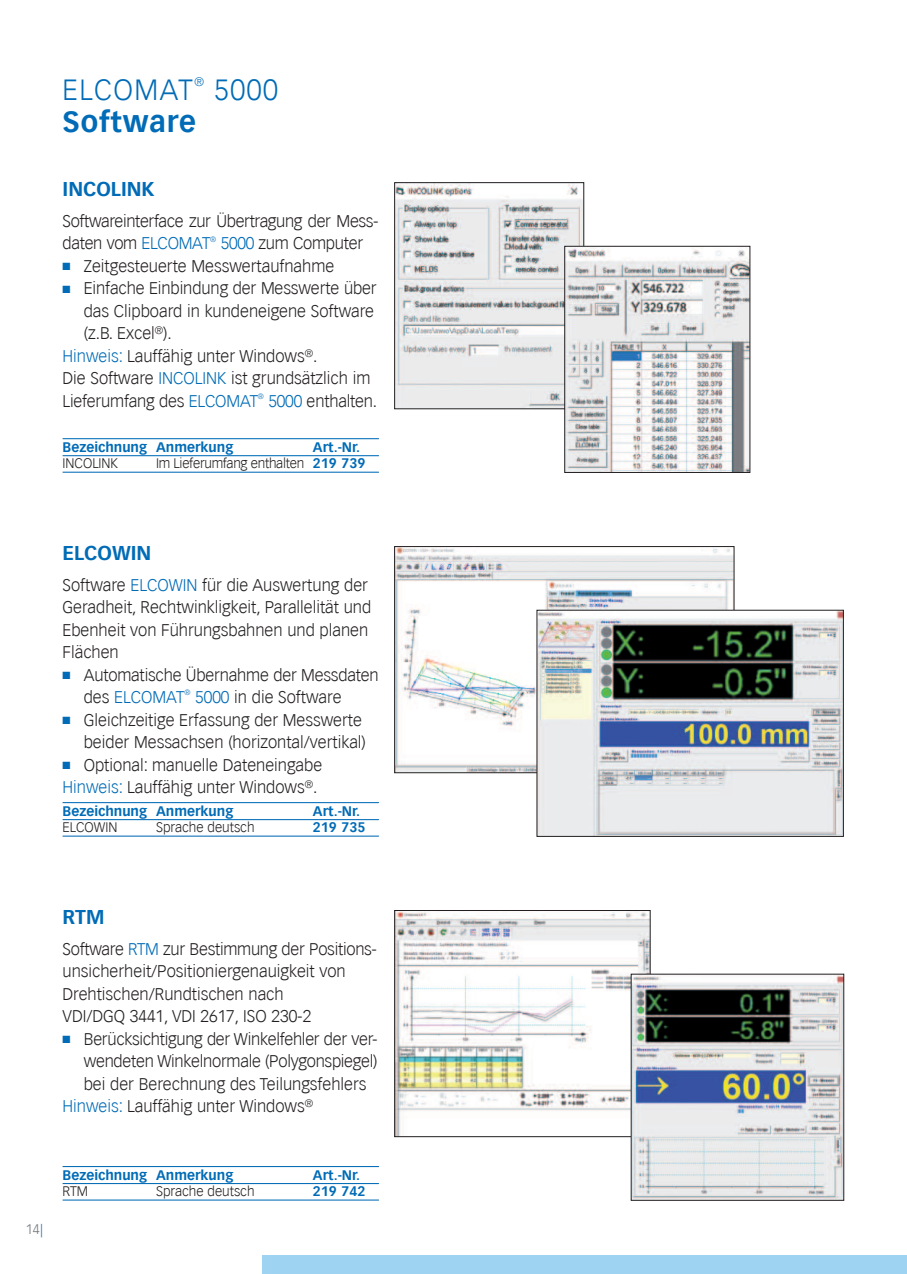
<style>
.page{position:relative;width:907px;height:1274px;background:#fff}
.page>*{position:absolute;margin:0;border:0;box-sizing:border-box;transform-origin:0 0}
.t1{font:300 28.5px "Vectora LH";letter-spacing:.05em;color:#006bb6}
.t2{font:700 28.5px "Vectora LH";letter-spacing:.03em;color:#006bb6}
.t3{font:700 19.5px "Vectora LH";color:#006bb6}
.t4{font:300 16.5px/22.5px "Vectora LH";color:#231f20}
.t5{font:300 16.5px/22.5px "Vectora LH";letter-spacing:-.02em;color:#231f20}
.t6{font:700 13.5px "Vectora LH";color:#006bb6}
.t7{font:300 13.5px "Vectora LH";color:#231f20}
.t8{font:300 13.5px "Vectora LH";letter-spacing:-.02em;color:#231f20}
.t9{font:300 13.5px "Vectora LH";color:#76787b}
.t10{font:300 12px "Vectora LH";color:#006bb6}
.t11{font:300 7.5px "Vectora LH";color:#006bb6}
.s1{color:#006bb6}
.s2{font-weight:700;color:#006bb6}
</style>
<div class="page">
<svg style="left:899px;top:1255px;width:8px;height:19px"></svg>
<img style="left:396px;top:184px;width:186px;height:223px">
<div style="left:394px;top:182px;width:190px;height:227px;border:1px solid #231f20"></div>
<img style="left:566px;top:248px;width:182px;height:223px">
<div style="left:564px;top:246px;width:186px;height:227px;border:1px solid #231f20"></div>
<hr style="left:63px;top:438px;width:316px;height:1px;background:#006bb6">
<hr style="left:63px;top:455px;width:316px;height:1px;background:#006bb6">
<hr style="left:63px;top:472px;width:316px;height:1px;background:#006bb6">
<img style="left:396px;top:548px;width:336px;height:223px">
<img style="left:539px;top:612px;width:303px;height:222px">
<hr style="left:63px;top:802px;width:316px;height:1px;background:#006bb6">
<hr style="left:63px;top:819px;width:316px;height:1px;background:#006bb6">
<hr style="left:63px;top:835px;width:316px;height:1px;background:#006bb6">
<img style="left:396px;top:912px;width:253px;height:223px">
<div style="left:394px;top:910px;width:257px;height:227px;border:1px solid #231f20"></div>
<img style="left:633px;top:975px;width:209px;height:223px">
<hr style="left:63px;top:1166px;width:316px;height:1px;background:#006bb6">
<hr style="left:63px;top:1183px;width:316px;height:1px;background:#006bb6">
<hr style="left:63px;top:1199px;width:316px;height:1px;background:#006bb6">
<div style="left:262px;top:1255px;width:637px;height:19px;background:#9ed3f1"></div>
<h1 class="t1" style="left:63px;top:74px;width:132px">ELCOMAT</h1>
<p class="t10" style="left:194px;top:75px;width:11px">®</p>
<h1 class="t1" style="left:214px;top:74px;width:65px">5000</h1>
<h1 class="t2" style="left:63px;top:104px;width:135px">Software</h1>
<p class="t3" style="left:63px;top:178px;width:94px">INCOLINK</p>
<p class="t5" style="left:63px;top:209px;width:318px">Softwareinterface zur Übertragung der Mess - daten vom <span class="s1">ELCOMAT</span></p>
<p class="t11" style="left:210px;top:234px;width:7px">®</p>
<p class="t4" style="left:221px;top:232px;width:144px"><span class="s1">5000</span> zum Computer</p>
<p class="t4" style="left:63px;top:254px;width:273px"><span class="s1">■</span> Zeitgesteuerte Messwertaufnahme</p>
<p class="t4" style="left:63px;top:277px;width:316px"><span class="s1">■</span> Einfache Einbindung der Messwerte über</p>
<p class="t4" style="left:84px;top:299px;width:292px">das Clipboard in kundeneigene Software</p>
<p class="t4" style="left:84px;top:322px;width:90px">(z.B. Excel<sup>®</sup>).</p>
<p class="t4" style="left:63px;top:344px;width:256px"><span class="s1">Hinweis:</span> Lauffähig unter Windows<sup>®</sup>.</p>
<p class="t4" style="left:63px;top:367px;width:309px">Die Soft ware <span class="s1">INCOLINK</span> ist grundsätzlich im</p>
<p class="t4" style="left:63px;top:389px;width:197px">Lieferumfang des <span class="s1">ELCOMAT</span></p>
<p class="t11" style="left:258px;top:392px;width:7px">®</p>
<p class="t4" style="left:268px;top:389px;width:110px"><span class="s1">5000</span> enthalten.</p>
<p class="t6" style="left:63px;top:439px;width:172px">Bezeichnung Anmerkung</p>
<p class="t6" style="left:313px;top:439px;width:49px">Art.-Nr.</p>
<p class="t7" style="left:63px;top:456px;width:57px">INCOLINK</p>
<p class="t8" style="left:156px;top:456px;width:211px">Im Lieferumfang enthalten <span class="s2">219 739</span></p>
<p class="t3" style="left:63px;top:541px;width:90px">ELCOWIN</p>
<p class="t4" style="left:63px;top:573px;width:310px">Software <span class="s1">ELCOWIN</span> für die Auswertung der Geradheit, Rechtwinkligkeit, Parallelität und Ebenheit von Führungsbahnen und planen Flächen</p>
<p class="t4" style="left:84px;top:663px;width:296px;text-indent:-21px"><span class="s1">■</span> Automatische Übernahme der Messdaten des <span class="s1">ELCOMAT</span></p>
<p class="t11" style="left:184px;top:688px;width:7px">®</p>
<p class="t4" style="left:195px;top:686px;width:148px"><span class="s1">5000</span> in die Software</p>
<p class="t4" style="left:63px;top:708px;width:305px;text-align:right"><span class="s1">■</span> Gleichzeitige Erfassung der Messwerte beider Messachsen (horizontal/vertikal)</p>
<p class="t4" style="left:63px;top:753px;width:261px"><span class="s1">■</span> Optional: manuelle Dateneingabe<br><span class="s1">Hinweis:</span> Lauffähig unter Windows<sup>®</sup>.</p>
<p class="t6" style="left:63px;top:803px;width:172px">Bezeichnung Anmerkung</p>
<p class="t6" style="left:313px;top:803px;width:49px">Art.-Nr.</p>
<p class="t7" style="left:63px;top:820px;width:56px">ELCOWIN</p>
<p class="t7" style="left:156px;top:820px;width:100px">Sprache deutsch</p>
<p class="t6" style="left:313px;top:819px;width:54px">219 735</p>
<p class="t3" style="left:63px;top:905px;width:43px">RTM</p>
<p class="t4" style="left:63px;top:937px;width:316px">Software <span class="s1">RTM</span> zur Bestimmung der Positions - unsicherheit/Positioniergenauigkeit von Dreh tischen/Rundtischen nach<br>VDI/DGQ 3441, VDI 2617, ISO 230-2</p>
<p class="t4" style="left:63px;top:1027px;width:316px"><span class="s1">■</span> Berücksichtigung der Winkelfehler der ver -</p>
<p class="t4" style="left:84px;top:1049px;width:295px">wendeten Winkelnormale (Polygonspiegel)</p>
<p class="t4" style="left:84px;top:1072px;width:284px">bei der Berechnung des Teilungs fehlers</p>
<p class="t4" style="left:63px;top:1094px;width:252px"><span class="s1">Hinweis:</span> Lauffähig unter Windows<sup>®</sup></p>
<p class="t9" style="left:26px;top:1221px;width:19px">14<span class="s1">|</span></p>
<p class="t6" style="left:63px;top:1166px;width:172px">Bezeichnung Anmerkung</p>
<p class="t6" style="left:313px;top:1166px;width:49px">Art.-Nr.</p>
<p class="t7" style="left:63px;top:1183px;width:27px">RTM</p>
<p class="t7" style="left:156px;top:1183px;width:100px">Sprache deutsch</p>
<p class="t6" style="left:313px;top:1183px;width:54px">219 742</p>
</div>
